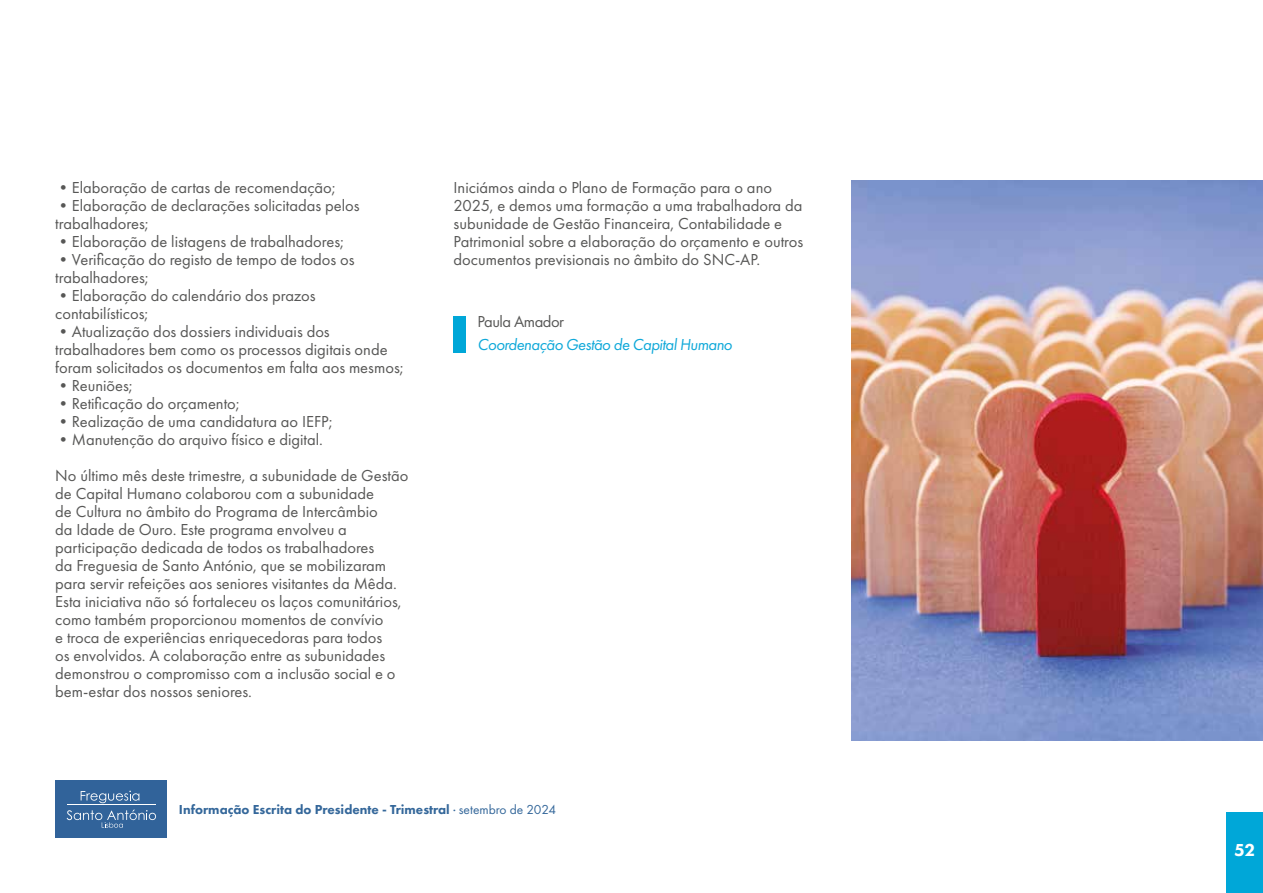
<style>
.page{position:relative;width:1263px;height:893px;background:#fff}
.page>*{position:absolute;margin:0;border:0;box-sizing:border-box;transform-origin:0 0}
.t1{font:800 18px "Futura PT";color:#fff}
.t2{font:16.5px/18px "Futura PT";color:#575756}
.t3{font:italic 16.5px "Futura PT";letter-spacing:-.03em;color:#0ea8d9}
.t4{font:16.5px "Futura PT";letter-spacing:-.03em;color:#575756}
.t5{font:800 13.5px "Futura PT";color:#34679a}
.s1{font-weight:400}
</style>
<div class="page">
<div style="left:1227px;top:812px;width:36px;height:81px;background:#00a7d8"></div>
<div style="left:55px;top:781px;width:112px;height:57px;background:#31639a"></div>
<svg style="left:81px;top:791px;width:58px;height:12px"></svg>
<svg style="left:67px;top:810px;width:89px;height:18px"></svg>
<hr style="left:67px;top:805px;width:89px;height:1px;background:#fff">
<div style="left:454px;top:316px;width:12px;height:37px;background:#00a7d8"></div>
<img style="left:852px;top:181px;width:411px;height:560px">
<p class="t2" style="left:55px;top:179px;width:282px">•Elaboração de cartas de recomendação;</p>
<p class="t2" style="left:55px;top:197px;width:306px">•Elaboração de declarações solicitadas pelos trabalhadores;</p>
<p class="t2" style="left:55px;top:233px;width:290px">•Elaboração de listagens de trabalhadores;</p>
<p class="t2" style="left:55px;top:251px;width:301px">•Verificação do registo de tempo de todos os trabalhadores;</p>
<p class="t2" style="left:55px;top:287px;width:262px">•Elaboração do calendário dos prazos contabilísticos;</p>
<p class="t2" style="left:55px;top:323px;width:350px">•Atualização dos dossiers individuais dos trabalhadores bem como os processos digitais onde foram solicitados os documentos em falta aos mesmos;</p>
<p class="t2" style="left:55px;top:377px;width:79px">•Reuniões;</p>
<p class="t2" style="left:55px;top:395px;width:186px">•Retificação do orçamento;</p>
<p class="t2" style="left:55px;top:413px;width:279px">•Realização de uma candidatura ao IEFP;</p>
<p class="t2" style="left:55px;top:422px;width:355px;line-height:36px">•Manutenção do arquivo físico e digital.<br>No último mês deste trimestre, a subunidade de Gestão</p>
<p class="t2" style="left:55px;top:485px;width:348px">de Capital Humano colaborou com a subunidade<br>de Cultura no âmbito do Programa de Intercâmbio<br>da Idade de Ouro. Este programa envolveu a participação dedicada de todos os trabalhadores<br>da Freguesia de Santo António, que se mobilizaram para servir refeições aos seniores visitantes da Mêda.<br>Esta iniciativa não só fortaleceu os laços comunitários, como também proporcionou momentos de convívio<br>e troca de experiências enriquecedoras para todos<br>os envolvidos. A colaboração entre as subunidades demonstrou o compromisso com a inclusão social e o bem-estar dos nossos seniores.</p>
<p class="t2" style="left:454px;top:179px;width:351px">Iniciámos ainda o Plano de Formação para o ano 2025, e demos uma formação a uma trabalhadora da subunidade de Gestão Financeira, Contabilidade e Patrimonial sobre a elaboração do orçamento e outros documentos previsionais no âmbito do SNC-AP.</p>
<p class="t4" style="left:477px;top:312px;width:88px">Paula Amador</p>
<p class="t3" style="left:477px;top:335px;width:256px">Coordenação Gestão de Capital Humano</p>
<p class="t5" style="left:179px;top:801px;width:379px">Informação Escrita do Presidente - Trimestral <span class="s1">· setembro de 2024</span></p>
<p class="t1" style="left:1234px;top:839px;width:23px">52</p>
</div>
